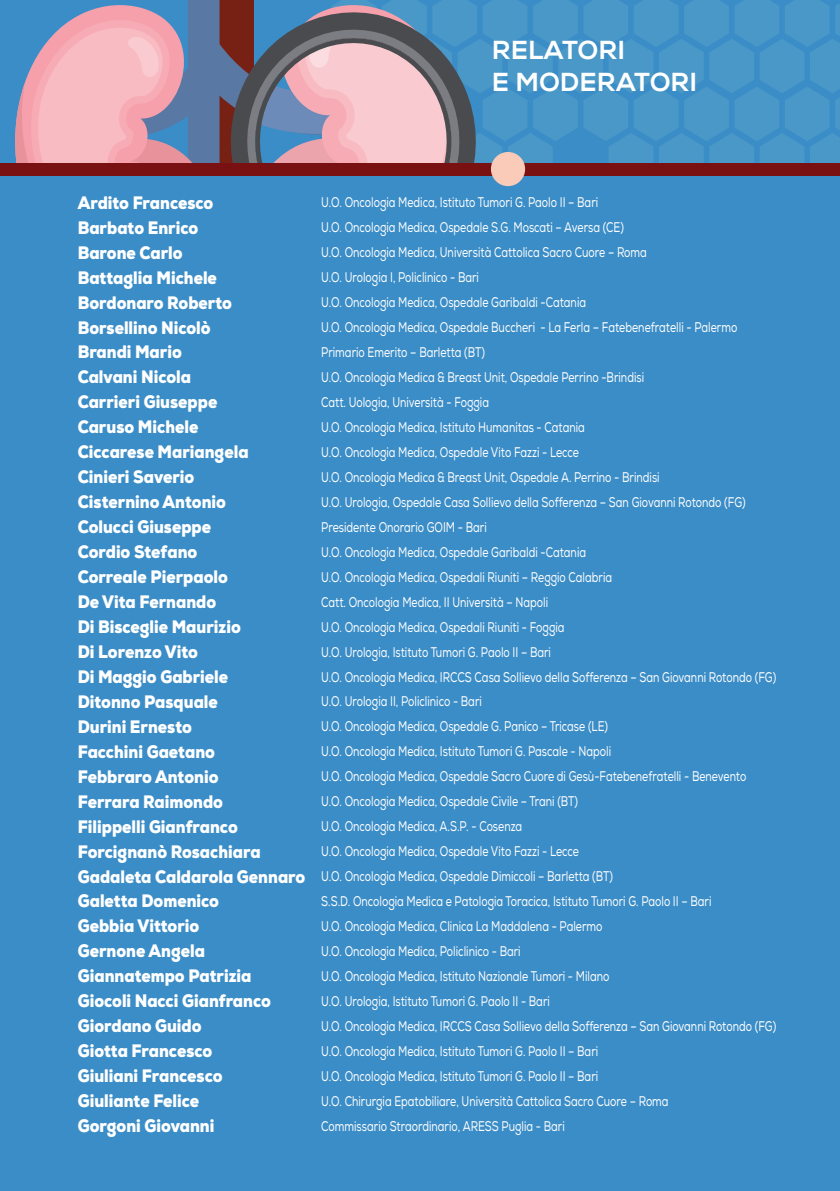
<style>
.page{position:relative;width:840px;height:1191px;background:#fff}
.page>*{position:absolute;margin:0;border:0;box-sizing:border-box;transform-origin:0 0}
.t1{font:800 26px/31.2px "Nexa";color:#fff}
.t2{font:900 18px "Nexa";color:#fff;scale:.88 1}
.t3{font:14px/25px "Nexa";color:#fff;scale:.75 1}
.s1{font-weight:900;font-size:18px}
</style>
<div class="page">
<div style="left:0;top:0;width:839px;height:1191px;background:#3b8dc7"></div>
<svg style="left:15px;top:0;width:824px;height:163px"></svg>
<div style="left:0;top:163px;width:839px;height:13px;background:#791113"></div>
<div style="left:490px;top:152px;width:35px;height:34px;background:#fbcbba;border-radius:50%"></div>
<h1 class="t1" style="left:491px;top:35px;width:207px">RELATORI<br>E MODERATORI</h1>
<p class="t2" style="left:78px;top:191px;width:155px">Ardito Francesco</p>
<p class="t3" style="left:321px;top:190px;width:370px">U.O. Oncologia Medica, Istituto Tumori G. Paolo II – Bari</p>
<p class="t2" style="left:78px;top:216px;width:138px">Barbato Enrico</p>
<p class="t3" style="left:321px;top:215px;width:405px">U.O. Oncologia Medica, Ospedale S.G. Moscati – Aversa (CE)</p>
<p class="t2" style="left:78px;top:241px;width:121px">Barone Carlo</p>
<p class="t3" style="left:321px;top:240px;width:435px">U.O. Oncologia Medica, Università Cattolica Sacro Cuore – Roma</p>
<p class="t2" style="left:78px;top:266px;width:160px">Battaglia Michele</p>
<p class="t3" style="left:321px;top:265px;width:212px">U.O. Urologia I, Policlinico - Bari</p>
<p class="t2" style="left:78px;top:291px;width:177px">Bordonaro Roberto</p>
<p class="t3" style="left:321px;top:290px;width:354px">U.O. Oncologia Medica, Ospedale Garibaldi -Catania</p>
<p class="t2" style="left:78px;top:316px;width:152px">Borsellino Nicolò</p>
<p class="t3" style="left:321px;top:315px;width:556px">U.O. Oncologia Medica, Ospedale Buccheri - La Ferla – Fatebenefratelli - Palermo</p>
<p class="t2" style="left:78px;top:341px;width:120px">Brandi Mario</p>
<p class="t3" style="left:321px;top:340px;width:220px">Primario Emerito – Barletta (BT)</p>
<p class="t2" style="left:78px;top:365px;width:130px">Calvani Nicola</p>
<p class="t3" style="left:321px;top:365px;width:432px">U.O. Oncologia Medica &amp; Breast Unit, Ospedale Perrino -Brindisi</p>
<p class="t2" style="left:78px;top:390px;width:160px">Carrieri Giuseppe</p>
<p class="t3" style="left:321px;top:390px;width:225px">Catt. Uologia, Università - Foggia</p>
<p class="t2" style="left:78px;top:415px;width:138px">Caruso Michele</p>
<p class="t3" style="left:321px;top:415px;width:353px">U.O. Oncologia Medica, Istituto Humanitas - Catania</p>
<p class="t2" style="left:78px;top:440px;width:195px">Ciccarese Mariangela</p>
<p class="t3" style="left:321px;top:440px;width:345px">U.O. Oncologia Medica, Ospedale Vito Fazzi - Lecce</p>
<p class="t2" style="left:78px;top:465px;width:134px">Cinieri Saverio</p>
<p class="t3" style="left:321px;top:465px;width:452px">U.O. Oncologia Medica &amp; Breast Unit, Ospedale A. Perrino - Brindisi</p>
<p class="t2" style="left:78px;top:490px;width:170px">Cisternino Antonio</p>
<p class="t3" style="left:321px;top:490px;width:567px">U.O. Urologia, Ospedale Casa Sollievo della Sofferenza – San Giovanni Rotondo (FG)</p>
<p class="t2" style="left:78px;top:515px;width:153px">Colucci Giuseppe</p>
<p class="t3" style="left:321px;top:515px;width:222px">Presidente Onorario GOIM - Bari</p>
<p class="t2" style="left:78px;top:540px;width:137px">Cordio Stefano</p>
<p class="t3" style="left:321px;top:539px;width:354px">U.O. Oncologia Medica, Ospedale Garibaldi -Catania</p>
<p class="t2" style="left:78px;top:565px;width:172px">Correale Pierpaolo</p>
<p class="t3" style="left:321px;top:564px;width:389px">U.O. Oncologia Medica, Ospedali Riuniti – Reggio Calabria</p>
<p class="t2" style="left:78px;top:590px;width:159px">De Vita Fernando</p>
<p class="t3" style="left:321px;top:589px;width:304px">Catt. Oncologia Medica, II Università – Napoli</p>
<p class="t2" style="left:78px;top:615px;width:187px">Di Bisceglie Maurizio</p>
<p class="t3" style="left:321px;top:614px;width:326px">U.O. Oncologia Medica, Ospedali Riuniti - Foggia</p>
<p class="t2" style="left:78px;top:640px;width:138px">Di Lorenzo Vito</p>
<p class="t3" style="left:321px;top:639px;width:308px">U.O. Urologia, Istituto Tumori G. Paolo II – Bari</p>
<p class="t2" style="left:78px;top:665px;width:172px">Di Maggio Gabriele</p>
<p class="t3" style="left:321px;top:664px;width:608px">U.O. Oncologia Medica, IRCCS Casa Sollievo della Sofferenza – San Giovanni Rotondo (FG)</p>
<p class="t2" style="left:78px;top:690px;width:161px">Ditonno Pasquale</p>
<p class="t3" style="left:321px;top:689px;width:216px">U.O. Urologia II, Policlinico - Bari</p>
<p class="t2" style="left:78px;top:715px;width:131px">Durini Ernesto</p>
<p class="t3" style="left:321px;top:714px;width:384px">U.O. Oncologia Medica, Ospedale G. Panico – Tricase (LE)</p>
<p class="t2" style="left:78px;top:740px;width:157px">Facchini Gaetano</p>
<p class="t3" style="left:321px;top:739px;width:388px">U.O. Oncologia Medica, Istituto Tumori G. Pascale - Napoli</p>
<p class="t2" style="left:78px;top:765px;width:161px">Febbraro Antonio</p>
<p class="t3" style="left:321px;top:764px;width:568px">U.O. Oncologia Medica, Ospedale Sacro Cuore di Gesù-Fatebenefratelli - Benevento</p>
<p class="t2" style="left:78px;top:790px;width:166px">Ferrara Raimondo</p>
<p class="t3" style="left:321px;top:789px;width:343px">U.O. Oncologia Medica, Ospedale Civile – Trani (BT)</p>
<p class="t2" style="left:78px;top:814px;width:183px">Filippelli Gianfranco</p>
<p class="t3" style="left:321px;top:814px;width:269px">U.O. Oncologia Medica, A.S.P. - Cosenza</p>
<p class="t2" style="left:78px;top:839px;width:209px">Forcignanò Rosachiara</p>
<p class="t3" style="left:78px;top:839px;width:714px;text-indent:243px">U.O. Oncologia Medica, Ospedale Vito Fazzi - Lecce<br><span class="s1">Gadaleta Caldarola Gennaro</span> U.O. Oncologia Medica, Ospedale Dimiccoli – Barletta (BT)</p>
<p class="t2" style="left:78px;top:889px;width:162px">Galetta Domenico</p>
<p class="t3" style="left:321px;top:889px;width:521px">S.S.D. Oncologia Medica e Patologia Toracica, Istituto Tumori G. Paolo II – Bari</p>
<p class="t2" style="left:78px;top:914px;width:140px">Gebbia Vittorio</p>
<p class="t3" style="left:321px;top:914px;width:376px">U.O. Oncologia Medica, Clinica La Maddalena - Palermo</p>
<p class="t2" style="left:78px;top:939px;width:146px">Gernone Angela</p>
<p class="t3" style="left:321px;top:939px;width:267px">U.O. Oncologia Medica, Policlinico - Bari</p>
<p class="t2" style="left:78px;top:964px;width:199px">Giannatempo Patrizia</p>
<p class="t3" style="left:321px;top:964px;width:385px">U.O. Oncologia Medica, Istituto Nazionale Tumori - Milano</p>
<p class="t2" style="left:78px;top:989px;width:221px">Giocoli Nacci Gianfranco</p>
<p class="t3" style="left:321px;top:988px;width:306px">U.O. Urologia, Istituto Tumori G. Paolo II - Bari</p>
<p class="t2" style="left:78px;top:1014px;width:142px">Giordano Guido</p>
<p class="t3" style="left:321px;top:1013px;width:608px">U.O. Oncologia Medica, IRCCS Casa Sollievo della Sofferenza – San Giovanni Rotondo (FG)</p>
<p class="t2" style="left:78px;top:1039px;width:154px">Giotta Francesco</p>
<p class="t3" style="left:321px;top:1038px;width:370px">U.O. Oncologia Medica, Istituto Tumori G. Paolo II – Bari</p>
<p class="t2" style="left:78px;top:1064px;width:166px">Giuliani Francesco</p>
<p class="t3" style="left:321px;top:1063px;width:370px">U.O. Oncologia Medica, Istituto Tumori G. Paolo II – Bari</p>
<p class="t2" style="left:78px;top:1089px;width:139px">Giuliante Felice</p>
<p class="t3" style="left:321px;top:1088px;width:464px">U.O. Chirurgia Epatobiliare, Università Cattolica Sacro Cuore – Roma</p>
<p class="t2" style="left:78px;top:1114px;width:157px">Gorgoni Giovanni</p>
<p class="t3" style="left:321px;top:1113px;width:326px">Commissario Straordinario, ARESS Puglia - Bari</p>
</div>
